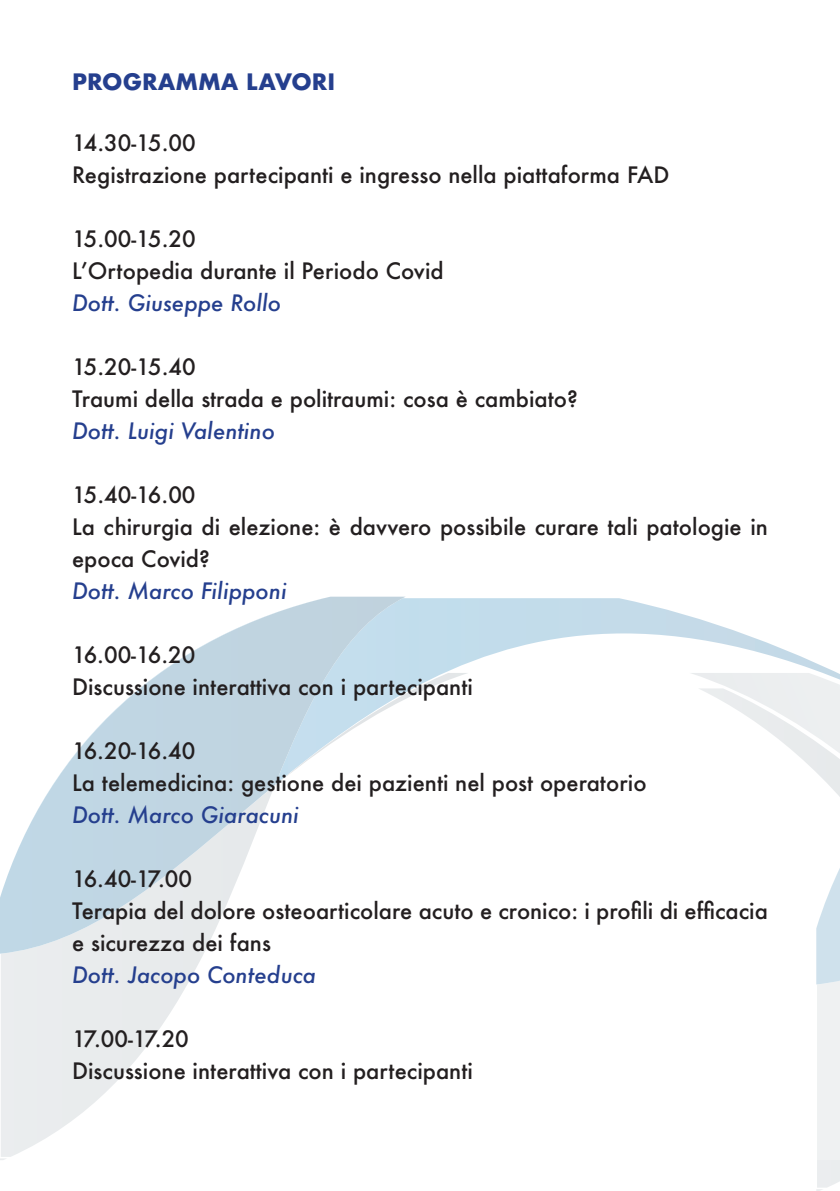
<style>
.page{position:relative;width:840px;height:1191px;background:#fff}
.page>*{position:absolute;margin:0;border:0;box-sizing:border-box;transform-origin:0 0}
.t1{font:500 22px/32px "Futura";color:#231f20}
.t2{font:italic 500 22px "Futura";color:#253f8e}
.t3{font:700 22px "Futura";color:#253f8e}
</style>
<div class="page">
<svg style="left:405px;top:598px;width:292px;height:75px"></svg>
<svg style="left:405px;top:673px;width:292px;height:26px"></svg>
<svg style="left:697px;top:618px;width:142px;height:573px"></svg>
<svg style="left:0;top:953px;width:204px;height:207px"></svg>
<img style="left:0;top:596px;width:405px;height:357px">
<p class="t3" style="left:72px;top:66px;width:264px">PROGRAMMA LAVORI</p>
<p class="t1" style="left:72px;top:127px;width:125px">14.30-15.00</p>
<p class="t1" style="left:72px;top:159px;width:598px">Registrazione partecipanti e ingresso nella piattaforma FAD</p>
<p class="t1" style="left:72px;top:223px;width:125px">15.00-15.20</p>
<p class="t1" style="left:72px;top:255px;width:373px">L’Ortopedia durante il Periodo Covid</p>
<p class="t2" style="left:72px;top:288px;width:210px">Dott. Giuseppe Rollo</p>
<p class="t1" style="left:72px;top:351px;width:125px">15.20-15.40</p>
<p class="t1" style="left:72px;top:383px;width:507px">Traumi della strada e politraumi: cosa è cambiato?</p>
<p class="t2" style="left:72px;top:416px;width:204px">Dott. Luigi Valentino</p>
<p class="t1" style="left:72px;top:479px;width:125px">15.40-16.00</p>
<p class="t1" style="left:72px;top:511px;width:697px">La chirurgia di elezione: è davvero possibile curare tali patologie in epoca Covid?</p>
<p class="t2" style="left:72px;top:576px;width:216px">Dott. Marco Filipponi</p>
<p class="t1" style="left:72px;top:639px;width:125px">16.00-16.20</p>
<p class="t1" style="left:72px;top:671px;width:402px">Discussione interattiva con i partecipanti</p>
<p class="t1" style="left:72px;top:735px;width:125px">16.20-16.40</p>
<p class="t1" style="left:72px;top:767px;width:575px">La telemedicina: gestione dei pazienti nel post operatorio</p>
<p class="t2" style="left:72px;top:800px;width:228px">Dott. Marco Giaracuni</p>
<p class="t1" style="left:72px;top:863px;width:121px">16.40-17.00</p>
<p class="t1" style="left:72px;top:895px;width:697px">Terapia del dolore osteoarticolare acuto e cronico: i profili di efficacia e sicurezza dei fans</p>
<p class="t2" style="left:72px;top:960px;width:245px">Dott. Jacopo Conteduca</p>
<p class="t1" style="left:72px;top:1023px;width:118px">17.00-17.20</p>
<p class="t1" style="left:72px;top:1055px;width:402px">Discussione interattiva con i partecipanti</p>
</div>
